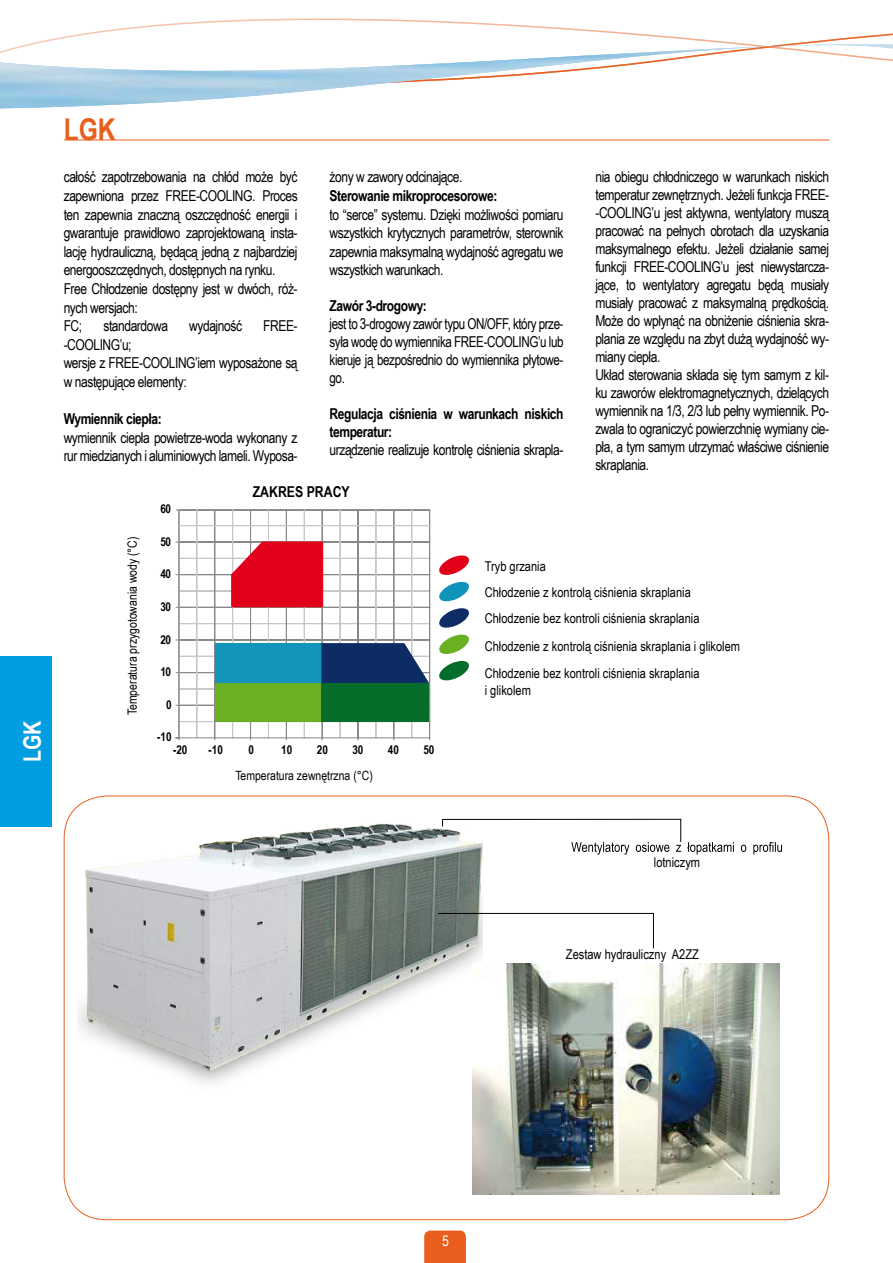
<style>
.page{position:relative;width:893px;height:1263px;background:#fff}
.page>*{position:absolute;margin:0;border:0;box-sizing:border-box;transform-origin:0 0}
.t1{font:700 30px "Arial Narrow";color:#e95e1d}
.t2{font:700 24px "Arial Narrow";color:#fff}
.t3{font:15px/18px "Arial Narrow";letter-spacing:-.03em;color:#000}
.t4{font:15px/18px "Arial Narrow";letter-spacing:-.03em;color:#000;text-align:justify;scale:.95 1}
.t5{font:700 15px/18px "Arial Narrow";letter-spacing:-.03em;color:#000}
.t6{font:700 15px "Arial Narrow";color:#000}
.t7{font:15px "Arial Narrow";color:#fff}
.t8{font:13.5px/26.4px "Arial Narrow";color:#000}
.t9{font:12.75px "Arial Narrow";color:#000}
.t10{font:700 12.15px "Arial Narrow";color:#000}
</style>
<div class="page">
<img style="left:77px;top:685px;width:405px;height:398px">
<hr style="left:64px;top:140px;width:765px;height:1px;background:#e95e1d">
<svg style="left:0;top:18px;width:893px;height:91px"></svg>
<svg style="left:424px;top:1230px;width:42px;height:33px"></svg>
<hr style="left:442px;top:819px;width:239px;height:1px;background:#000">
<img style="left:472px;top:964px;width:307px;height:230px">
<hr style="left:438px;top:913px;width:215px;height:1px;background:#000">
<hr style="left:653px;top:913px;width:1px;height:35px;background:#000">
<div style="left:0;top:656px;width:51px;height:171px;background:#009ee0"></div>
<hr style="left:179px;top:705px;width:251px;height:1px;background:#87888a">
<hr style="left:179px;top:640px;width:251px;height:1px;background:#87888a">
<hr style="left:179px;top:639px;width:251px;height:1px;background:#87888a">
<hr style="left:179px;top:575px;width:251px;height:1px;background:#87888a">
<hr style="left:179px;top:574px;width:251px;height:1px;background:#87888a">
<hr style="left:179px;top:673px;width:251px;height:1px;background:#87888a">
<hr style="left:179px;top:672px;width:251px;height:1px;background:#87888a">
<hr style="left:179px;top:607px;width:251px;height:1px;background:#87888a">
<hr style="left:179px;top:542px;width:251px;height:1px;background:#87888a">
<hr style="left:179px;top:689px;width:251px;height:1px;background:#c6c7c8">
<hr style="left:179px;top:688px;width:251px;height:1px;background:#c6c7c8">
<hr style="left:179px;top:721px;width:251px;height:1px;background:#c6c7c8">
<hr style="left:179px;top:656px;width:251px;height:1px;background:#c6c7c8">
<hr style="left:179px;top:624px;width:251px;height:1px;background:#c6c7c8">
<hr style="left:179px;top:623px;width:251px;height:1px;background:#c6c7c8">
<hr style="left:179px;top:591px;width:251px;height:1px;background:#c6c7c8">
<hr style="left:179px;top:558px;width:251px;height:1px;background:#c6c7c8">
<hr style="left:179px;top:510px;width:251px;height:1px;background:#87888a">
<hr style="left:430px;top:510px;width:1px;height:228px;background:#87888a">
<hr style="left:429px;top:510px;width:1px;height:228px;background:#87888a">
<hr style="left:412px;top:510px;width:1px;height:228px;background:#c6c7c8">
<hr style="left:411px;top:510px;width:1px;height:228px;background:#c6c7c8">
<hr style="left:394px;top:510px;width:1px;height:228px;background:#87888a">
<hr style="left:393px;top:510px;width:1px;height:228px;background:#87888a">
<hr style="left:358px;top:510px;width:1px;height:228px;background:#87888a">
<hr style="left:322px;top:510px;width:1px;height:228px;background:#87888a">
<hr style="left:286px;top:510px;width:1px;height:228px;background:#87888a">
<hr style="left:251px;top:510px;width:1px;height:228px;background:#87888a">
<hr style="left:250px;top:510px;width:1px;height:228px;background:#87888a">
<hr style="left:215px;top:510px;width:1px;height:228px;background:#87888a">
<hr style="left:214px;top:510px;width:1px;height:228px;background:#87888a">
<hr style="left:376px;top:510px;width:1px;height:228px;background:#c6c7c8">
<hr style="left:375px;top:510px;width:1px;height:228px;background:#c6c7c8">
<hr style="left:340px;top:510px;width:1px;height:228px;background:#c6c7c8">
<hr style="left:304px;top:510px;width:1px;height:228px;background:#c6c7c8">
<hr style="left:268px;top:510px;width:1px;height:228px;background:#c6c7c8">
<hr style="left:233px;top:510px;width:1px;height:228px;background:#c6c7c8">
<hr style="left:232px;top:510px;width:1px;height:228px;background:#c6c7c8">
<hr style="left:197px;top:510px;width:1px;height:228px;background:#c6c7c8">
<hr style="left:196px;top:510px;width:1px;height:228px;background:#c6c7c8">
<hr style="left:179px;top:510px;width:1px;height:228px;background:#87888a">
<hr style="left:175px;top:737px;width:255px;height:1px;background:#87888a">
<hr style="left:179px;top:526px;width:251px;height:1px;background:#c6c7c8">
<hr style="left:179px;top:525px;width:251px;height:1px;background:#c6c7c8">
<svg style="left:231px;top:541px;width:92px;height:66px;background:#e2152c"></svg>
<div style="left:215px;top:683px;width:107px;height:38px;background:#6bb022"></div>
<div style="left:215px;top:643px;width:107px;height:40px;background:#1394ba"></div>
<svg style="left:321px;top:643px;width:108px;height:40px;background:#284476"></svg>
<div style="left:321px;top:683px;width:108px;height:38px;background:#066d2a"></div>
<svg style="left:439px;top:555px;width:30px;height:126px"></svg>
<svg style="left:571px;top:819px;width:211px;height:36px"></svg>
<h2 class="t2" style="left:14px;top:762px;width:43px;rotate:-90deg">LGK</h2>
<h1 class="t1" style="left:64px;top:107px;width:53px">LGK</h1>
<p class="t3" style="left:64px;top:167px;width:236px;line-height:18.6px">całość zapotrzebowania na chłód może być zapewniona przez FREE-COOLING. Proces ten zapewnia znaczną oszczędność energii i gwarantuje prawidłowo zaprojektowaną insta&shy;lację hydrauliczną, będącą jedną z najbardziej energooszczędnych, dostępnych na rynku.<br>Free Chłodzenie dostępny jest w dwóch, róż&shy;nych wersjach:<br>FC;</p>
<p class="t3" style="left:103px;top:316px;width:66px">standardowa</p>
<p class="t3" style="left:189px;top:316px;width:54px">wydajność</p>
<p class="t3" style="left:263px;top:316px;width:36px">FREE-</p>
<p class="t3" style="left:64px;top:335px;width:235px;line-height:18.6px">-COOLING’u;<br>wersje z FREE-COOLING’iem wyposażone są w następujące elementy:</p>
<p class="t5" style="left:64px;top:409px;width:99px">Wymiennik ciepła:</p>
<p class="t3" style="left:64px;top:428px;width:235px;line-height:18.6px">wymiennik ciepła powietrze-woda wykonany z rur miedzianych i aluminiowych lameli. Wyposa-</p>
<p class="t3" style="left:330px;top:168px;width:134px">żony w zawory odcinające.</p>
<p class="t5" style="left:330px;top:186px;width:169px">Sterowanie mikroprocesorowe:</p>
<p class="t3" style="left:330px;top:204px;width:235px;line-height:18.6px;text-align:justify">to “serce” systemu. Dzięki możliwości pomiaru wszystkich krytycznych parametrów, sterownik zapewnia maksymalną wydajność agregatu we wszystkich warunkach.</p>
<p class="t5" style="left:330px;top:296px;width:99px">Zawór 3-drogowy:</p>
<p class="t4" style="left:330px;top:315px;width:248px">jest to 3-drogowy zawór typu ON/OFF, który prze&shy;syła wodę do wymiennika FREE-COOLING’u lub kieruje ją bezpośrednio do wymiennika płytowe&shy;go.</p>
<p class="t5" style="left:330px;top:404px;width:235px">Regulacja ciśnienia w warunkach niskich temperatur:</p>
<p class="t3" style="left:330px;top:441px;width:235px">urządzenie realizuje kontrolę ciśnienia skrapla-</p>
<p class="t6" style="left:253px;top:480px;width:99px">ZAKRES PRACY</p>
<p class="t3" style="left:595px;top:168px;width:235px">nia obiegu chłodniczego w warunkach niskich temperatur zewnętrznych. Jeżeli funkcja FREE--COOLING’u jest aktywna, wentylatory muszą pracować na pełnych obrotach dla uzyskania maksymalnego efektu. Jeżeli działanie samej funkcji FREE-COOLING’u jest niewystarcza&shy;jące, to wentylatory agregatu będą musiały musiały pracować z maksymalną prędkością.<br>Może do wpłynąć na obniżenie ciśnienia skra&shy;plania ze względu na zbyt dużą wydajność wy&shy;miany ciepła.<br>Układ sterowania składa się tym samym z kil&shy;ku zaworów elektromagnetycznych, dzielących wymiennik na 1/3, 2/3 lub pełny wymiennik. Po&shy;zwala to ograniczyć powierzchnię wymiany cie&shy;pła, a tym samym utrzymać właściwe ciśnienie skraplania.</p>
<p class="t9" style="left:123px;top:715px;width:180px;rotate:-90deg">Temperatura przygotowania wody (°C)</p>
<p class="t10" style="left:161px;top:500px;width:12px">60</p>
<p class="t10" style="left:161px;top:532px;width:12px">50</p>
<p class="t10" style="left:161px;top:565px;width:12px">40</p>
<p class="t10" style="left:161px;top:597px;width:12px">30</p>
<p class="t10" style="left:161px;top:630px;width:12px">20</p>
<p class="t10" style="left:161px;top:663px;width:12px">10</p>
<p class="t10" style="left:166px;top:695px;width:7px">0</p>
<p class="t10" style="left:157px;top:728px;width:16px">-10</p>
<p class="t10" style="left:173px;top:741px;width:16px">-20</p>
<p class="t10" style="left:209px;top:741px;width:16px">-10</p>
<p class="t10" style="left:249px;top:741px;width:7px">0</p>
<p class="t10" style="left:281px;top:741px;width:13px">10</p>
<p class="t10" style="left:317px;top:741px;width:13px">20</p>
<p class="t10" style="left:352px;top:741px;width:13px">30</p>
<p class="t10" style="left:388px;top:741px;width:13px">40</p>
<p class="t10" style="left:423px;top:741px;width:13px">50</p>
<p class="t9" style="left:235px;top:766px;width:139px">Temperatura zewnętrzna (°C)</p>
<p class="t8" style="left:485px;top:552px;width:216px">Tryb grzania<br>Chłodzenie z kontrolą ciśnienia skraplania<br>Chłodzenie bez kontroli ciśnienia skraplania</p>
<p class="t8" style="left:485px;top:633px;width:257px">Chłodzenie z kontrolą ciśnienia skraplania i glikolem</p>
<p class="t8" style="left:485px;top:665px;width:216px;line-height:16.2px">Chłodzenie bez kontroli ciśnienia skraplania i glikolem</p>
<p class="t8" style="left:654px;top:848px;width:48px">lotniczym</p>
<p class="t8" style="left:566px;top:940px;width:134px">Zestaw hydrauliczny A2ZZ</p>
<p class="t7" style="left:442px;top:1229px;width:8px">5</p>
</div>
